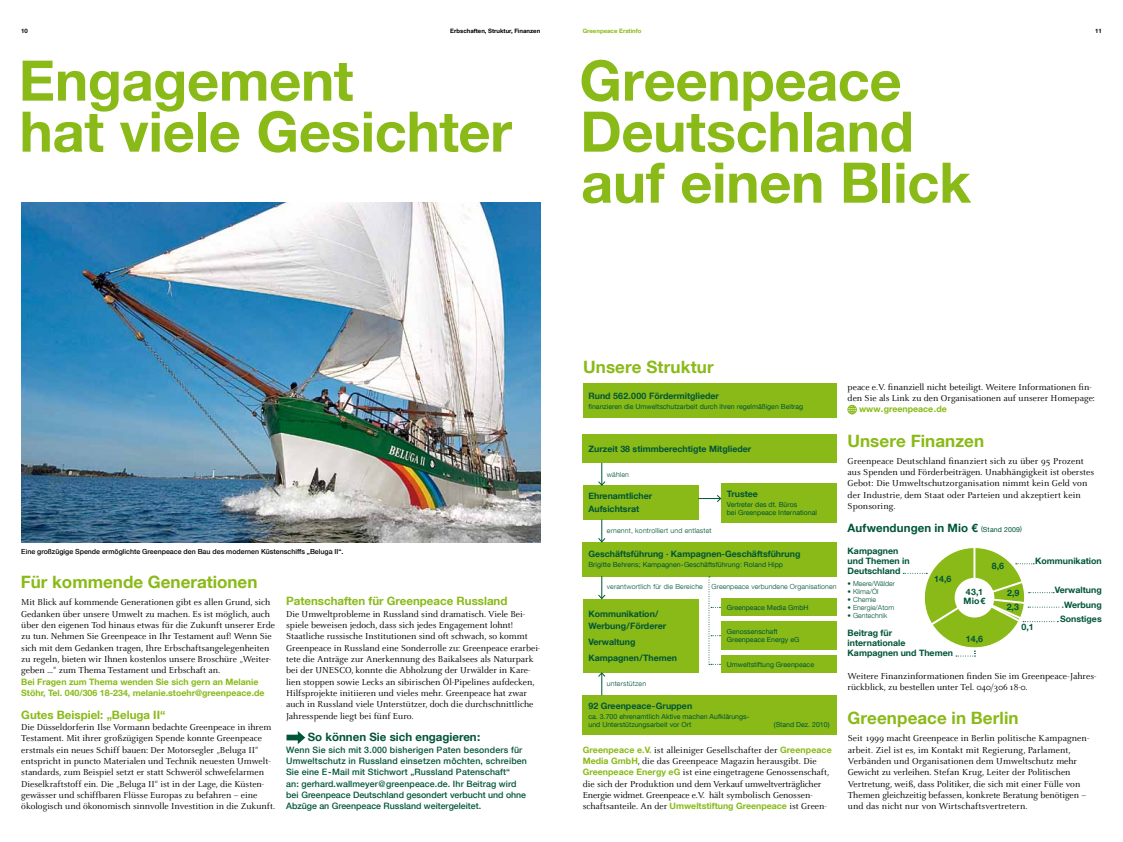
<style>
.page{position:relative;width:1123px;height:842px;background:#fff}
.page>*{position:absolute;margin:0;border:0;box-sizing:border-box;transform-origin:0 0}
.t1{font:700 56px/51px "Helvetica Neue LT Com";letter-spacing:-.005em;color:#89ba17}
.t2{font:700 17px "Helvetica Neue LT Com";letter-spacing:.005em;color:#89ba17}
.t3{font:700 11.5px "Helvetica Neue LT Com";color:#89ba17}
.t4{font:700 11.5px "Helvetica Neue LT Com";color:#005539}
.t5{font:9.5px/11.3px "Celeste";color:#000}
.t6{font:700 8.8px/10px "Helvetica Neue LT Com";color:#005539}
.t7{font:500 8.8px/11.3px "Helvetica Neue LT Com";letter-spacing:.01em;color:#005539}
.t8{font:700 8.8px/11.3px "Helvetica Neue LT Com";color:#89ba17}
.t9{font:7px/8px "Helvetica Neue LT Com";color:#005539}
.t10{font:300 7px "Helvetica Neue LT Com";letter-spacing:.015em;color:#005539}
.t11{font:500 7px "Helvetica Neue LT Com";color:#000}
.t12{font:700 6px "Helvetica Neue LT Com";color:#000}
.t13{font:700 6px "Helvetica Neue LT Com";color:#89ba17}
.s1{font-family:"Helvetica Neue LT Com";font-weight:700;font-size:8.8px;color:#89ba17}
.s2{font-weight:400;font-size:7px}
</style>
<div class="page">
<svg style="left:286px;top:731px;width:19px;height:13px"></svg>
<img style="left:21px;top:203px;width:519px;height:340px">
<div style="left:583px;top:383px;width:253px;height:34px;background:#89ba17"></div>
<div style="left:583px;top:434px;width:254px;height:29px;background:#89ba17"></div>
<div style="left:583px;top:485px;width:115px;height:34px;background:#89ba17"></div>
<div style="left:721px;top:483px;width:116px;height:39px;background:#89ba17"></div>
<div style="left:583px;top:542px;width:254px;height:34px;background:#89ba17"></div>
<div style="left:583px;top:599px;width:115px;height:74px;background:#89ba17"></div>
<div style="left:721px;top:599px;width:116px;height:17px;background:#89ba17"></div>
<div style="left:721px;top:621px;width:116px;height:29px;background:#89ba17"></div>
<div style="left:721px;top:656px;width:116px;height:17px;background:#89ba17"></div>
<div style="left:583px;top:695px;width:254px;height:40px;background:#89ba17"></div>
<svg style="left:598px;top:463px;width:7px;height:23px"></svg>
<svg style="left:598px;top:519px;width:7px;height:23px"></svg>
<svg style="left:598px;top:576px;width:7px;height:23px"></svg>
<svg style="left:598px;top:672px;width:7px;height:23px"></svg>
<svg style="left:698px;top:495px;width:23px;height:7px"></svg>
<svg style="left:708px;top:576px;width:12px;height:89px"></svg>
<div style="left:847px;top:405px;width:9px;height:9px;border:1px solid #89ba17;border-radius:50%"></div>
<svg style="left:848px;top:405px;width:8px;height:9px"></svg>
<div style="left:849px;top:405px;width:5px;height:9px;border:1px solid #89ba17;border-radius:50%"></div>
<svg style="left:903px;top:547px;width:160px;height:110px"></svg>
<p class="t12" style="left:21px;top:27px;width:8px">10</p>
<p class="t12" style="left:450px;top:27px;width:91px">Erbschaften, Struktur, Finanzen</p>
<p class="t13" style="left:583px;top:27px;width:60px">Greenpeace Erstinfo</p>
<p class="t12" style="left:1095px;top:27px;width:8px">11</p>
<h1 class="t1" style="left:19px;top:54px;width:495px">Engagement<br>hat viele Gesichter</h1>
<h1 class="t1" style="left:579px;top:54px;width:393px">Greenpeace<br>Deutschland auf einen Blick</h1>
<p class="t11" style="left:21px;top:547px;width:324px">Eine großzügige Spende ermöglichte Greenpeace den Bau des modernen Küstenschiffs „Beluga II“.</p>
<h2 class="t2" style="left:21px;top:571px;width:238px">Für kommende Generationen</h2>
<p class="t5" style="left:21px;top:597px;width:255px">Mit Blick auf kommende Generationen gibt es allen Grund, sich Gedanken über unsere Umwelt zu machen. Es ist möglich, auch über den eigenen Tod hinaus etwas für die Zukunft unserer Erde zu tun. Nehmen Sie Greenpeace in Ihr Testament auf! Wenn Sie sich mit dem Gedanken tragen, Ihre Erbschaftsangelegenheiten zu regeln, bieten wir Ihnen kostenlos unsere Broschüre „Weiter&shy;geben …“ zum Thema Testament und Erbschaft an.</p>
<p class="t8" style="left:21px;top:676px;width:245px">Bei Fragen zum Thema wenden Sie sich gern an Melanie<br>Stöhr, Tel. 040/306 18-234, melanie.stoehr@greenpeace.de</p>
<p class="t3" style="left:21px;top:707px;width:146px">Gutes Beispiel: „Beluga II“</p>
<p class="t5" style="left:21px;top:722px;width:255px">Die Düsseldorferin Ilse Vormann bedachte Greenpeace in ihrem Testament. Mit ihrer großzügigen Spende konnte Greenpeace erstmals ein neues Schiff bauen: Der Motorsegler „Beluga II“ entspricht in puncto Materialen und Technik neuesten Umwelt&shy;standards, zum Beispiel setzt er statt Schweröl schwefelarmen Dieselkraftstoff ein. Die „Beluga II“ ist in der Lage, die Küsten&shy;gewässer und schiffbaren Flüsse Europas zu befahren – eine ökologisch und ökonomisch sinnvolle Investition in die Zukunft.</p>
<p class="t3" style="left:286px;top:594px;width:223px">Patenschaften für Greenpeace Russland</p>
<p class="t5" style="left:286px;top:608px;width:255px">Die Umweltprobleme in Russland sind dramatisch. Viele Bei&shy;spiele beweisen jedoch, dass sich jedes Engagement lohnt!<br>Staatliche russische Institutionen sind oft schwach, so kommt Greenpeace in Russland eine Sonderrolle zu: Greenpeace erarbei&shy;tete die Anträge zur Anerkennung des Baikalsees als Naturpark bei der UNESCO, konnte die Abholzung der Urwälder in Kare&shy;lien stoppen sowie Lecks an sibirischen Öl-Pipelines aufdecken, Hilfsprojekte initiieren und vieles mehr. Greenpeace hat zwar auch in Russland viele Unterstützer, doch die durchschnittliche Jahresspende liegt bei fünf Euro.</p>
<p class="t4" style="left:308px;top:730px;width:174px">So können Sie sich engagieren:</p>
<p class="t7" style="left:286px;top:744px;width:242px">Wenn Sie sich mit 3.000 bisherigen Paten besonders für Umweltschutz in Russland einsetzen möchten, schreiben Sie eine E-Mail mit Stichwort „Russland Patenschaft“<br>an: gerhard.wallmeyer@greenpeace.de. Ihr Beitrag wird bei Greenpeace Deutschland gesondert verbucht und ohne Abzüge an Greenpeace Russland weitergeleitet.</p>
<h2 class="t2" style="left:583px;top:356px;width:132px">Unsere Struktur</h2>
<p class="t6" style="left:588px;top:390px;width:132px">Rund 562.000 Fördermitglieder</p>
<p class="t9" style="left:588px;top:402px;width:216px">finanzieren die Umweltschutzarbeit durch ihren regelmäßigen Beitrag</p>
<p class="t6" style="left:588px;top:443px;width:164px">Zurzeit 38 stimmberechtigte Mitglieder</p>
<p class="t10" style="left:607px;top:470px;width:24px">wählen</p>
<p class="t6" style="left:588px;top:489px;width:65px;line-height:13px">Ehrenamtlicher<br>Aufsichtsrat</p>
<p class="t6" style="left:727px;top:488px;width:33px">Trustee</p>
<p class="t9" style="left:727px;top:500px;width:92px">Vertreter des dt. Büros<br>bei Greenpeace International</p>
<p class="t6" style="left:588px;top:549px;width:213px">Geschäftsführung · Kampagnen-Geschäftsführung</p>
<p class="t9" style="left:588px;top:561px;width:196px">Brigitte Behrens; Kampagnen-Geschäftsführung: Roland Hipp</p>
<p class="t10" style="left:607px;top:526px;width:106px">ernennt, kontrolliert und entlastet</p>
<p class="t10" style="left:607px;top:582px;width:98px">verantwortlich für die Bereiche</p>
<p class="t6" style="left:588px;top:607px;width:79px;line-height:12px">Kommunikation/<br>Werbung/Förderer</p>
<p class="t6" style="left:588px;top:633px;width:90px;line-height:16px">Verwaltung<br>Kampagnen/Themen</p>
<p class="t10" style="left:607px;top:679px;width:41px">unterstützen</p>
<p class="t10" style="left:711px;top:582px;width:126px">Greenpeace verbundene Organisationen</p>
<p class="t9" style="left:727px;top:603px;width:83px">Greenpeace Media GmbH</p>
<p class="t9" style="left:727px;top:628px;width:74px">Genossenschaft<br>Greenpeace Energy eG</p>
<p class="t9" style="left:727px;top:660px;width:89px">Umweltstiftung Greenpeace</p>
<p class="t6" style="left:588px;top:701px;width:105px">92 Greenpeace-Gruppen</p>
<p class="t9" style="left:588px;top:712px;width:162px">ca. 3.700 ehrenamtlich Aktive machen Aufklärungs&shy;und Unterstützungsarbeit vor Ort</p>
<p class="t9" style="left:774px;top:720px;width:57px">(Stand Dez. 2010)</p>
<p class="t5" style="left:582px;top:744px;width:250px"><span class="s1">Greenpeace e.V.</span> ist alleiniger Gesellschafter der <span class="s1">Greenpeace Media GmbH</span>, die das Greenpeace Magazin herausgibt. Die <span class="s1">Greenpeace Energy eG</span> ist eine eingetragene Genossenschaft, die sich der Produktion und dem Verkauf umweltverträglicher Energie widmet. Greenpeace e.V. hält symbolisch Genossen&shy;schaftsanteile. An der <span class="s1">Umweltstiftung Greenpeace</span> ist Green-</p>
<p class="t5" style="left:847px;top:382px;width:249px">peace e.V. finanziell nicht beteiligt. Weitere Informationen fin&shy;den Sie als Link zu den Organisationen auf unserer Homepage:</p>
<p class="t8" style="left:859px;top:403px;width:89px">www.greenpeace.de</p>
<h2 class="t2" style="left:847px;top:430px;width:138px">Unsere Finanzen</h2>
<p class="t5" style="left:847px;top:455px;width:248px">Greenpeace Deutschland finanziert sich zu über 95 Prozent aus Spenden und Förderbeiträgen. Unabhängigkeit ist oberstes Gebot: Die Umweltschutzorganisation nimmt kein Geld von der Industrie, dem Staat oder Parteien und akzeptiert kein Sponsoring.</p>
<p class="t4" style="left:847px;top:520px;width:176px">Aufwendungen in Mio € <span class="s2">(Stand 2009)</span></p>
<p class="t6" style="left:847px;top:545px;width:64px">Kampagnen und Themen in<br>Deutschland</p>
<p class="t10" style="left:847px;top:579px;width:49px">• Meere/Wälder</p>
<p class="t10" style="left:847px;top:587px;width:32px">• Klima/Öl</p>
<p class="t10" style="left:847px;top:595px;width:30px">• Chemie</p>
<p class="t10" style="left:847px;top:603px;width:48px">• Energie/Atom</p>
<p class="t10" style="left:847px;top:611px;width:41px">• Gentechnik</p>
<p class="t6" style="left:934px;top:574px;width:19px">14,6</p>
<p class="t6" style="left:847px;top:628px;width:107px">Beitrag für<br>internationale<br>Kampagnen und Themen</p>
<p class="t6" style="left:1035px;top:556px;width:68px">Kommunikation</p>
<p class="t6" style="left:1054px;top:582px;width:48px;line-height:14.5px;text-align:right">Verwaltung<br>Werbung<br>Sonstiges</p>
<p class="t6" style="left:991px;top:561px;width:14px">8,6</p>
<p class="t6" style="left:965px;top:587px;width:19px">43,1</p>
<p class="t6" style="left:1007px;top:588px;width:14px">2,9</p>
<p class="t6" style="left:963px;top:596px;width:23px">Mio€</p>
<p class="t6" style="left:1006px;top:602px;width:14px">2,3</p>
<p class="t6" style="left:1021px;top:622px;width:14px">0,1</p>
<p class="t6" style="left:966px;top:633px;width:19px">14,6</p>
<p class="t5" style="left:847px;top:671px;width:250px">Weitere Finanzinformationen finden Sie im Greenpeace-Jahres&shy;rückblick, zu bestellen unter Tel. 040/30618-0.</p>
<h2 class="t2" style="left:847px;top:707px;width:173px">Greenpeace in Berlin</h2>
<p class="t5" style="left:847px;top:733px;width:243px">Seit 1999 macht Greenpeace in Berlin politische Kampagnen&shy;arbeit. Ziel ist es, im Kontakt mit Regierung, Parlament, Verbänden und Organisationen dem Umweltschutz mehr Gewicht zu verleihen. Stefan Krug, Leiter der Politischen Vertretung, weiß, dass Politiker, die sich mit einer Fülle von Themen gleichzeitig befassen, konkrete Beratung benötigen – und das nicht nur von Wirtschaftsvertretern.</p>
</div>
